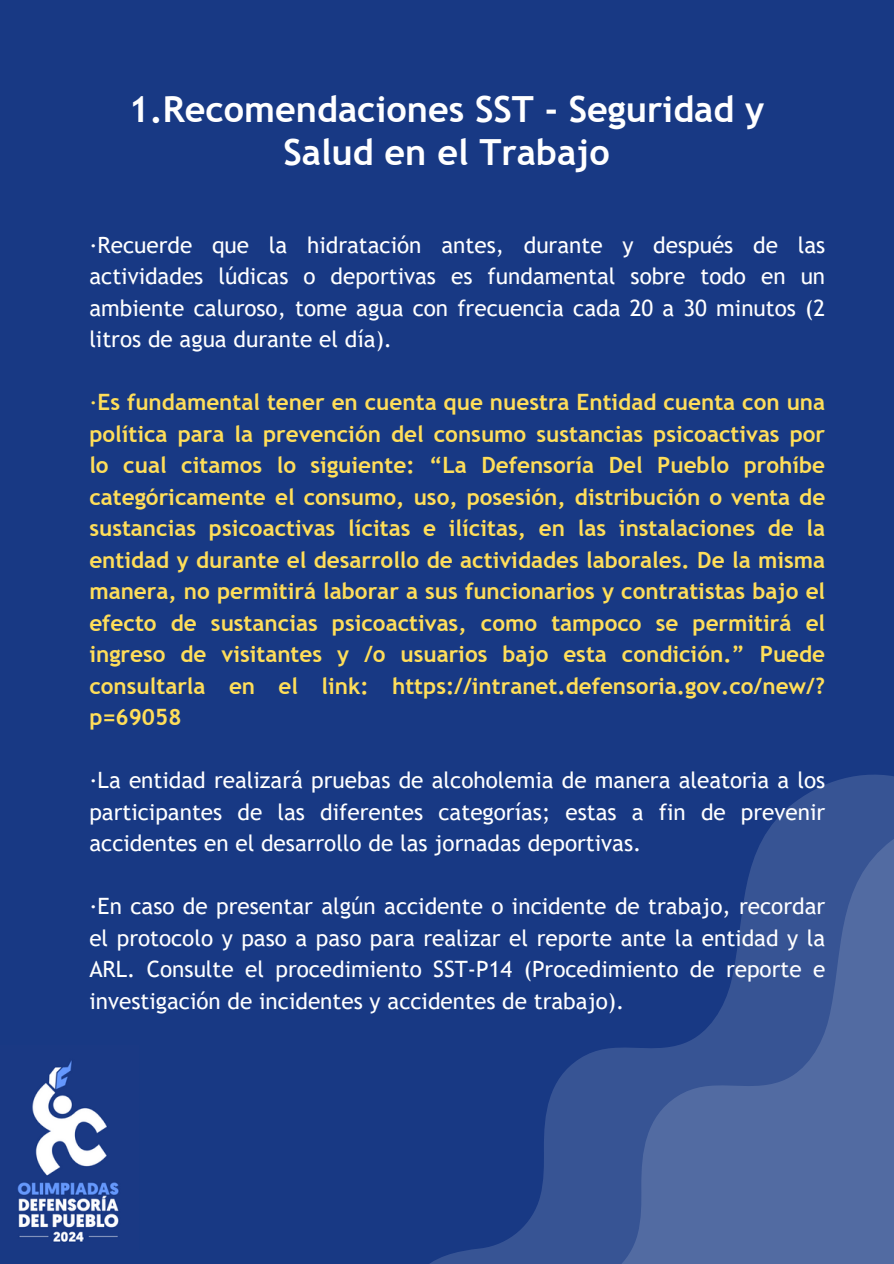
<style>
.page{position:relative;width:894px;height:1264px;background:#fff}
.page>*{position:absolute;margin:0;border:0;box-sizing:border-box;transform-origin:0 0}
.t1{font:700 36px/42.8px "Trebuchet MS";color:#fff;text-align:center}
.t2{font:700 22.5px/31.5px "Trebuchet MS";color:#ffde59;text-align:justify}
.t3{font:22.5px/31.5px "Trebuchet MS";color:#fff;text-align:justify}
.s1{font-weight:400}
</style>
<div class="page">
<div style="left:0;top:0;width:893px;height:1263px;background:#183984"></div>
<svg style="left:431px;top:774px;width:462px;height:489px"></svg>
<svg style="left:491px;top:812px;width:402px;height:451px"></svg>
<img style="left:17px;top:1060px;width:102px;height:182px">
<h1 class="t1" style="left:128px;top:88px;width:637px">1.Recomendaciones SST - Seguridad y<br>Salud en el Trabajo</h1>
<p class="t3" style="left:89px;top:229px;width:737px">·Recuerde que la hidratación antes, durante y después de las actividades lúdicas o deportivas es fundamental sobre todo en un ambiente caluroso, tome agua con frecuencia cada 20 a 30 minutos (2 litros de agua durante el día).</p>
<p class="t2" style="left:89px;top:386px;width:737px"><span class="s1">·</span>Es fundamental tener en cuenta que nuestra Entidad cuenta con una política para la prevención del consumo sustancias psicoactivas por lo cual citamos lo siguiente: “La Defensoría Del Pueblo prohíbe categóricamente el consumo, uso, posesión, distribución o venta de sustancias psicoactivas lícitas e ilícitas, en las instalaciones de la entidad y durante el desarrollo de actividades laborales. De la misma manera, no permitirá laborar a sus funcionarios y contratistas bajo el efecto de sustancias psicoactivas, como tampoco se permitirá el ingreso de visitantes y /o usuarios bajo esta condición.” Puede consultarla en el link: https://intranet.defensoria.gov.co/new/? p=69058</p>
<p class="t3" style="left:89px;top:764px;width:737px">·La entidad realizará pruebas de alcoholemia de manera aleatoria a los participantes de las diferentes categorías; estas a fin de prevenir accidentes en el desarrollo de las jornadas deportivas.</p>
<p class="t3" style="left:89px;top:890px;width:737px">·En caso de presentar algún accidente o incidente de trabajo, recordar el protocolo y paso a paso para realizar el reporte ante la entidad y la ARL. Consulte el procedimiento SST-P14 (Procedimiento de reporte e investigación de incidentes y accidentes de trabajo).</p>
</div>
